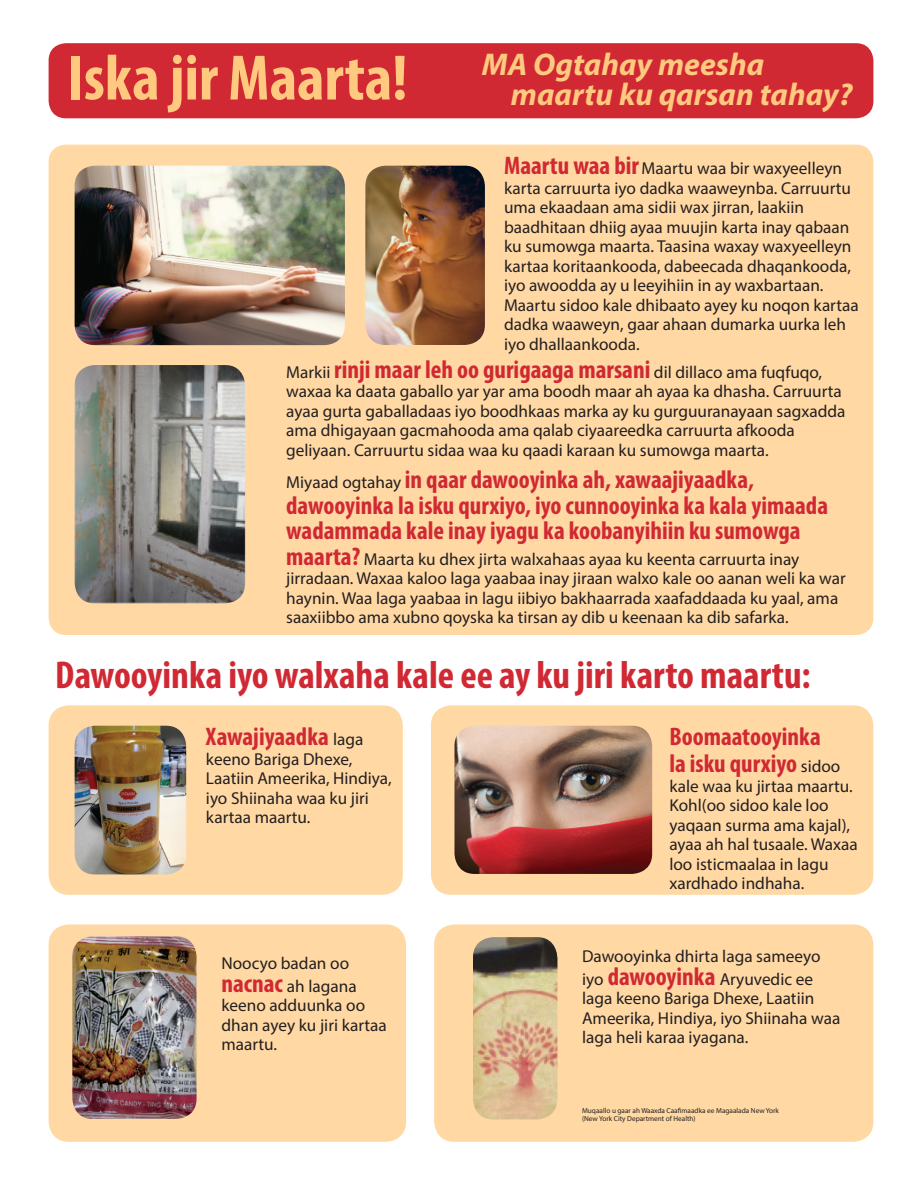
<style>
.page{position:relative;width:918px;height:1188px;background:#fff}
.page>*{position:absolute;margin:0;border:0;box-sizing:border-box;transform-origin:0 0}
.t1{font:700 condensed 64.8px "Myriad Pro";color:#ffc97f}
.t2{font:700 condensed 39px "Myriad Pro";color:#d02933}
.t3{font:italic 700 31.5px/30px "Myriad Pro";color:#ffc97f}
.t4{font:700 condensed 25.5px/25.5px "Myriad Pro";color:#d02933}
.t5{font:17.25px/19.5px "Myriad Pro";color:#231f20}
.t6{font:7.2px/8.7px "Myriad Pro";color:#231f20}
.s1{font-weight:700;font-stretch:condensed;font-size:25.5px;color:#d02933}
.s2{font-weight:400;font-stretch:normal;font-size:17.25px;color:#231f20}
</style>
<div class="page">
<div style="left:49px;top:145px;width:824px;height:490px;background:#ffd8a4;border-radius:17px"></div>
<div style="left:49px;top:705px;width:354px;height:190px;background:#ffd8a4;border-radius:20px"></div>
<div style="left:431px;top:705px;width:442px;height:190px;background:#ffd8a4;border-radius:20px"></div>
<div style="left:49px;top:924px;width:357px;height:218px;background:#ffd8a4;border-radius:20px"></div>
<div style="left:434px;top:924px;width:439px;height:218px;background:#ffd8a4;border-radius:20px"></div>
<div style="left:49px;top:43px;width:824px;height:75px;background:#d02933;border-radius:17px"></div>
<img style="left:365px;top:166px;width:120px;height:179px">
<img style="left:75px;top:365px;width:170px;height:238px">
<img style="left:454px;top:726px;width:198px;height:148px">
<img style="left:72px;top:936px;width:125px;height:183px">
<img style="left:75px;top:726px;width:111px;height:148px">
<img style="left:75px;top:166px;width:270px;height:179px">
<img style="left:473px;top:937px;width:84px;height:181px">
<p class="t1" style="left:68px;top:37px;width:341px">Iska jir Maarta!</p>
<p class="t3" style="left:511px;top:48px;width:343px;text-indent:-29px">MA Ogtahay meesha maartu ku qarsan tahay?</p>
<p class="t5" style="left:504px;top:158px;width:356px"><span class="s1">Maartu waa bir</span> Maartu waa bir waxyeelleyn karta carruurta iyo dadka waaweynba. Carruurtu uma ekaadaan ama sidii wax jirran, laakiin baadhitaan dhiig ayaa muujin karta inay qabaan ku sumowga maarta. Taasina waxay waxyeelleyn kartaa koritaankooda, dabeecada dhaqankooda, iyo awoodda ay u leeyihiin in ay waxbartaan.<br>Maartu sidoo kale dhibaato ayey ku noqon kartaa dadka waaweyn, gaar ahaan dumarka uurka leh iyo dhallaankooda.</p>
<p class="t4" style="left:286px;top:356px;width:538px"><span class="s2">Markii</span> rinji maar leh oo gurigaaga marsani <span class="s2">dil dillaco ama fuqfuqo,</span></p>
<p class="t5" style="left:286px;top:382px;width:561px">waxaa ka daata gaballo yar yar ama boodh maar ah ayaa ka dhasha. Carruurta ayaa gurta gaballadaas iyo boodhkaas marka ay ku gurguuranayaan sagxadda ama dhigayaan gacmahooda ama qalab ciyaareedka carruurta afkooda geliyaan. Carruurtu sidaa waa ku qaadi karaan ku sumowga maarta.</p>
<p class="t4" style="left:286px;top:466px;width:543px"><span class="s2">Miyaad ogtahay</span> in qaar dawooyinka ah, xawaajiyaadka, dawooyinka la isku qurxiyo, iyo cunnooyinka ka kala yimaada wadammada kale inay iyagu ka koobanyihiin ku sumowga</p>
<p class="t5" style="left:286px;top:549px;width:561px"><span class="s1">maarta?</span> Maarta ku dhex jirta walxahaas ayaa ku keenta carruurta inay jirradaan. Waxaa kaloo laga yaabaa inay jiraan walxo kale oo aanan weli ka war haynin. Waa laga yaabaa in lagu iibiyo bakhaarrada xaafaddaada ku yaal, ama saaxiibbo ama xubno qoyska ka tirsan ay dib u keenaan ka dib safarka.</p>
<p class="t2" style="left:55px;top:651px;width:757px">Dawooyinka iyo walxaha kale ee ay ku jiri karto maartu:</p>
<p class="t4" style="left:206px;top:724px;width:159px">Xawajiyaadka <span class="s2">laga</span></p>
<p class="t5" style="left:206px;top:749px;width:187px">keeno Bariga Dhexe,<br>Laatiin Ameerika, Hindiya, iyo Shiinaha waa ku jiri kartaa maartu.</p>
<p class="t4" style="left:669px;top:723px;width:172px;line-height:27px">Boomaatooyinka la isku qurxiyo <span class="s2">sidoo</span></p>
<p class="t5" style="left:669px;top:776px;width:190px">kale waa ku jirtaa maartu.<br>Kohl(oo sidoo kale loo yaqaan surma ama kajal), ayaa ah hal tusaale. Waxaa loo isticmaalaa in lagu xardhado indhaha.</p>
<p class="t5" style="left:221px;top:952px;width:137px;line-height:22.5px">Noocyo badan oo <span class="s1">nacnac</span> ah lagana</p>
<p class="t5" style="left:221px;top:996px;width:167px">keeno adduunka oo dhan ayey ku jiri kartaa maartu.</p>
<p class="t5" style="left:582px;top:945px;width:240px;line-height:22.5px">Dawooyinka dhirta laga sameeyo iyo <span class="s1">dawooyinka</span> Aryuvedic ee</p>
<p class="t5" style="left:582px;top:988px;width:260px">laga keeno Bariga Dhexe, Laatiin<br>Ameerika, Hindiya, iyo Shiinaha waa laga heli karaa iyagana.</p>
<p class="t6" style="left:582px;top:1106px;width:198px">Muqaallo u gaar ah Waaxda Caafimaadka ee Magaalada New York (New York City Department of Health)</p>
</div>
